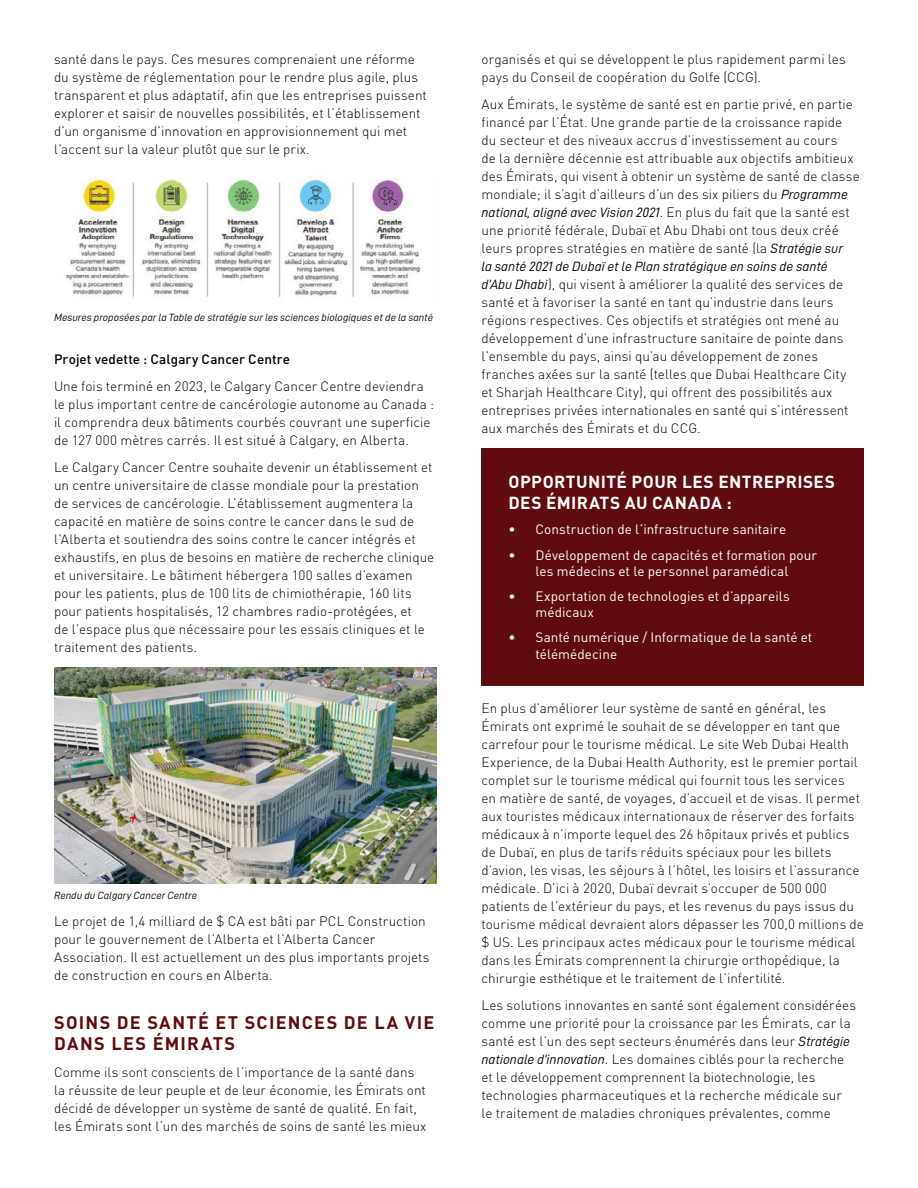
<style>
.page{position:relative;width:918px;height:1188px;background:#fff}
.page>*{position:absolute;margin:0;border:0;box-sizing:border-box;transform-origin:0 0}
.t1{font:700 18px/21.6px "DIN Pro";letter-spacing:.07em;color:#600b0f}
.t2{font:700 17.25px/20.7px "DIN Pro";letter-spacing:.025em;color:#fff}
.t3{font:300 13.5px/18px "DIN Pro";letter-spacing:.005em;color:#000}
.t4{font:13.5px/16.2px "DIN Pro";letter-spacing:.005em;color:#fff}
.t5{font:13.5px "D DIN Italic";letter-spacing:.005em;color:#000}
.t6{font:500 13.5px "DIN Pro";letter-spacing:.005em;color:#000}
.t7{font:10.5px "D DIN Italic";letter-spacing:.01em;color:#000}
.s1{font-family:"D DIN Italic";font-weight:400}
.s2{font-family:"DIN Pro";font-weight:300}
</style>
<div class="page">
<img style="left:65px;top:178px;width:356px;height:120px">
<img style="left:54px;top:667px;width:382px;height:216px">
<div style="left:482px;top:448px;width:382px;height:238px;background:#600b0f"></div>
<p class="t3" style="left:54px;top:49px;width:374px">santé dans le pays. Ces mesures comprenaient une réforme du système de réglementation pour le rendre plus agile, plus transparent et plus adaptatif, afin que les entreprises puissent explorer et saisir de nouvelles possibilités, et l’établissement d’un organisme d’innovation en approvisionnement qui met l’accent sur la valeur plutôt que sur le prix.</p>
<p class="t7" style="left:54px;top:312px;width:381px">Mesures proposées par la Table de stratégie sur les sciences biologiques et de la santé</p>
<p class="t6" style="left:54px;top:349px;width:238px">Projet vedette : Calgary Cancer Centre</p>
<p class="t3" style="left:54px;top:376px;width:382px">Une fois terminé en 2023, le Calgary Cancer Centre deviendra le plus important centre de cancérologie autonome au Canada : il comprendra deux bâtiments courbés couvrant une superficie de 127 000 mètres carrés. Il est situé à Calgary, en Alberta.</p>
<p class="t3" style="left:54px;top:457px;width:382px">Le Calgary Cancer Centre souhaite devenir un établissement et un centre universitaire de classe mondiale pour la prestation de services de cancérologie. L’établissement augmentera la capacité en matière de soins contre le cancer dans le sud de l’Alberta et soutiendra des soins contre le cancer intégrés et exhaustifs, en plus de besoins en matière de recherche clinique et universitaire. Le bâtiment hébergera 100 salles d’examen pour les patients, plus de 100 lits de chimiothérapie, 160 lits pour patients hospitalisés, 12 chambres radio-protégées, et<br>de l’espace plus que nécessaire pour les essais cliniques et le traitement des patients.</p>
<p class="t7" style="left:54px;top:890px;width:145px">Rendu du Calgary Cancer Centre</p>
<p class="t3" style="left:54px;top:911px;width:377px">Le projet de 1,4 milliard de $ CA est bâti par PCL Construction pour le gouvernement de l’Alberta et l’Alberta Cancer Association. Il est actuellement un des plus importants projets de construction en cours en Alberta.</p>
<h1 class="t1" style="left:54px;top:1009px;width:382px">SOINS DE SANTÉ ET SCIENCES DE LA VIE<br>DANS LES ÉMIRATS</h1>
<p class="t3" style="left:54px;top:1062px;width:374px">Comme ils sont conscients de l’importance de la santé dans la réussite de leur peuple et de leur économie, les Émirats ont décidé de développer un système de santé de qualité. En fait, les Émirats sont l’un des marchés de soins de santé les mieux</p>
<p class="t3" style="left:482px;top:49px;width:366px">organisés et qui se développent le plus rapidement parmi les pays du Conseil de coopération du Golfe (CCG).</p>
<p class="t3" style="left:482px;top:94px;width:380px">Aux Émirats, le système de santé est en partie privé, en partie financé par l’État. Une grande partie de la croissance rapide du secteur et des niveaux accrus d’investissement au cours<br>de la dernière décennie est attribuable aux objectifs ambitieux des Émirats, qui visent à obtenir un système de santé de classe mondiale; il s’agit d’ailleurs d’un des six piliers du <span class="s1">Programme</span></p>
<p class="t5" style="left:482px;top:205px;width:370px">national, aligné avec Vision 2021<span class="s2">. En plus du fait que la santé est</span></p>
<p class="t3" style="left:482px;top:220px;width:363px">une priorité fédérale, Dubaï et Abu Dhabi ont tous deux créé leurs propres stratégies en matière de santé (la <span class="s1">Stratégie sur</span></p>
<p class="t5" style="left:482px;top:259px;width:348px">la santé 2021 de Dubaï et le Plan stratégique en soins de santé</p>
<p class="t3" style="left:482px;top:274px;width:369px"><span class="s1">d’Abu Dhabi</span>), qui visent à améliorer la qualité des services de santé et à favoriser la santé en tant qu’industrie dans leurs régions respectives. Ces objectifs et stratégies ont mené au développement d’une infrastructure sanitaire de pointe dans l’ensemble du pays, ainsi qu’au développement de zones franches axées sur la santé (telles que Dubai Healthcare City et Sharjah Healthcare City), qui offrent des possibilités aux entreprises privées internationales en santé qui s’intéressent aux marchés des Émirats et du CCG.</p>
<p class="t2" style="left:509px;top:470px;width:328px">OPPORTUNITÉ POUR LES ENTREPRISES<br>DES ÉMIRATS AU CANADA :</p>
<p class="t4" style="left:508px;top:520px;width:279px">• Construction de l’infrastructure sanitaire</p>
<p class="t4" style="left:508px;top:545px;width:310px;text-align:center">• Développement de capacités et formation pour les médecins et le personnel paramédical</p>
<p class="t4" style="left:536px;top:587px;width:256px;text-indent:-27px">• Exportation de technologies et d’appareils médicaux</p>
<p class="t4" style="left:536px;top:628px;width:278px;text-indent:-27px">• Santé numérique / Informatique de la santé et télémédecine</p>
<p class="t3" style="left:482px;top:698px;width:384px">En plus d’améliorer leur système de santé en général, les Émirats ont exprimé le souhait de se développer en tant que carrefour pour le tourisme médical. Le site Web Dubai Health Experience, de la Dubai Health Authority, est le premier portail complet sur le tourisme médical qui fournit tous les services<br>en matière de santé, de voyages, d’accueil et de visas. Il permet aux touristes médicaux internationaux de réserver des forfaits médicaux à n’importe lequel des 26 hôpitaux privés et publics de Dubaï, en plus de tarifs réduits spéciaux pour les billets d’avion, les visas, les séjours à l’hôtel, les loisirs et l’assurance médicale. D’ici à 2020, Dubaï devrait s’occuper de 500 000 patients de l’extérieur du pays, et les revenus du pays issus du tourisme médical devraient alors dépasser les 700,0 millions de $ US. Les principaux actes médicaux pour le tourisme médical dans les Émirats comprennent la chirurgie orthopédique, la chirurgie esthétique et le traitement de l’infertilité.</p>
<p class="t3" style="left:482px;top:994px;width:376px">Les solutions innovantes en santé sont également considérées comme une priorité pour la croissance par les Émirats, car la santé est l’un des sept secteurs énumérés dans leur <span class="s1">Stratégie nationale d’innovation</span>. Les domaines ciblés pour la recherche et le développement comprennent la biotechnologie, les technologies pharmaceutiques et la recherche médicale sur le traitement de maladies chroniques prévalentes, comme</p>
</div>
